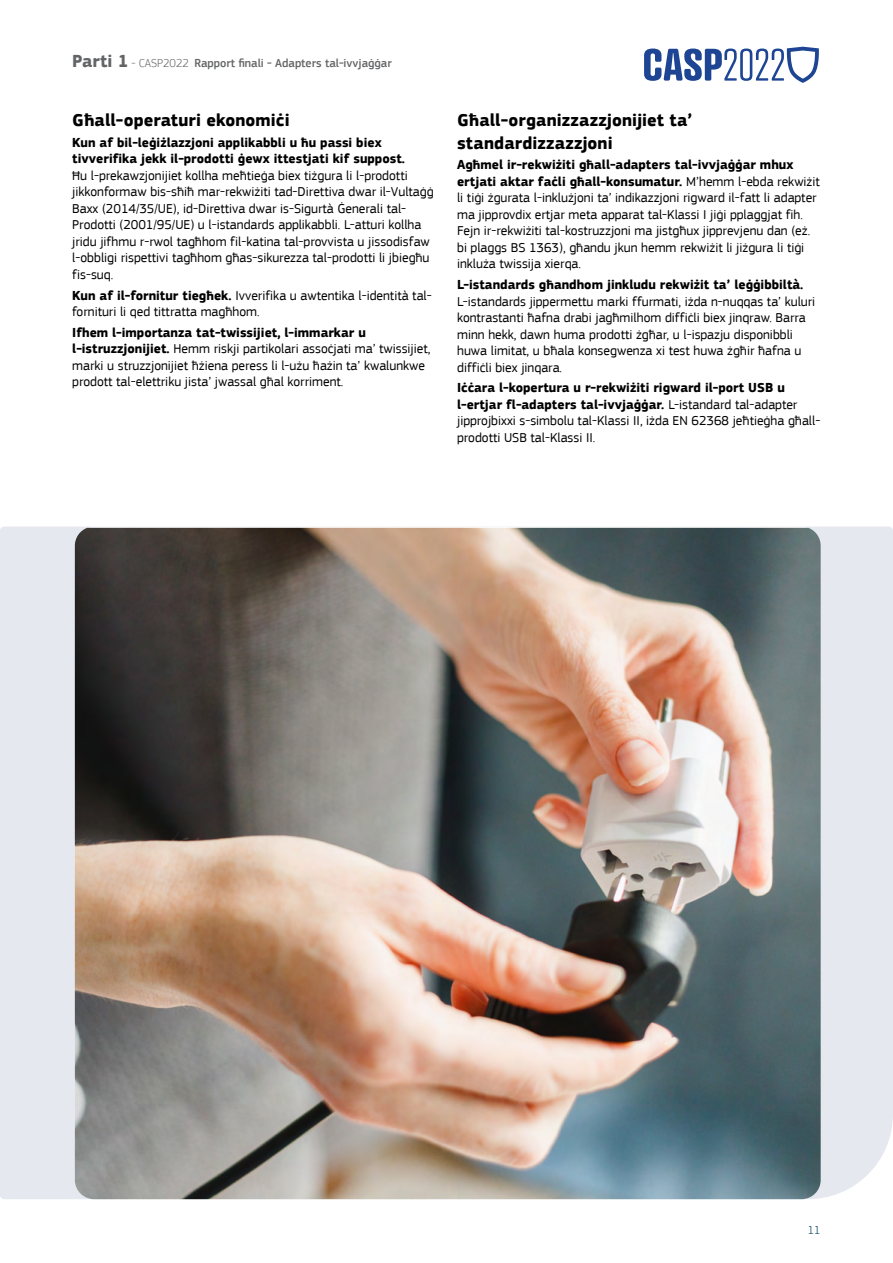
<style>
.page{position:relative;width:893px;height:1263px;background:#fff}
.page>*{position:absolute;margin:0;border:0;box-sizing:border-box;transform-origin:0 0}
.t1{font:700 18px/22.5px "EC Square Sans Pro";letter-spacing:.005em;color:#000}
.t2{font:13.5px/16.5px "EC Square Sans Pro";color:#000}
.t3{font:700 13.5px/16.5px "EC Square Sans Pro";color:#000}
.t4{font:500 12px "EC Square Sans Pro";color:#636466}
.t5{font:300 12px "EC Square Sans Pro";color:#02405d}
.s1{font-weight:700;font-size:18px}
.s2{font-weight:300}
.s3{font-weight:700}
</style>
<div class="page">
<div style="left:0;top:527px;width:893px;height:672px;background:#e6e8ef"></div>
<img style="left:75px;top:528px;width:746px;height:671px">
<svg style="left:644px;top:47px;width:175px;height:36px"></svg>
<p class="t4" style="left:72px;top:56px;width:321px"><span class="s1">Parti 1</span> <span class="s2">- CASP2022</span> Rapport finali - Adapters tal-ivvjaġġar</p>
<h1 class="t1" style="left:72px;top:109px;width:219px">Għall-operaturi ekonomiċi</h1>
<p class="t3" style="left:72px;top:135px;width:334px">Kun af bil-leġiżlazzjoni applikabbli u ħu passi biex tivverifika jekk il-prodotti ġewx ittestjati kif suppost.</p>
<p class="t2" style="left:72px;top:167px;width:363px">Ħu l-prekawzjonijiet kollha meħtieġa biex tiżgura li l-prodotti jikkonformaw bis-sħiħ mar-rekwiżiti tad-Direttiva dwar il-Vultaġġ Baxx (2014/35/UE), id-Direttiva dwar is-Sigurtà Ġenerali tal-Prodotti (2001/95/UE) u l-istandards applikabbli. L-atturi kollha jridu jifhmu r-rwol tagħhom fil-katina tal-provvista u jissodisfaw l-obbligi rispettivi tagħhom għas-sikurezza tal-prodotti li jbiegħu fis-suq.</p>
<p class="t2" style="left:72px;top:287px;width:361px"><span class="s3">Kun af il-fornitur tiegħek.</span> Ivverifika u awtentika l-identità tal&shy;fornituri li qed tittratta magħhom.</p>
<p class="t2" style="left:72px;top:324px;width:360px"><span class="s3">Ifhem l-importanza tat-twissijiet, l-immarkar u l-istruzzjonijiet.</span> Hemm riskji partikolari assoċjati ma’ twissijiet, marki u struzzjonijiet ħżiena peress li l-użu ħażin ta’ kwalunkwe prodott tal-elettriku jista’ jwassal għal korriment.</p>
<h1 class="t1" style="left:457px;top:109px;width:237px">Għall-organizzazzjonijiet ta’ standardizzazzjoni</h1>
<p class="t2" style="left:457px;top:157px;width:364px"><span class="s3">Agħmel ir-rekwiżiti għall-adapters tal-ivvjaġġar mhux ertjati aktar faċli għall-konsumatur.</span> M’hemm l-ebda rekwiżit li tiġi żgurata l-inklużjoni ta’ indikazzjoni rigward il-fatt li adapter ma jipprovdix ertjar meta apparat tal-Klassi I jiġi pplaggjat fih.<br>Fejn ir-rekwiżiti tal-kostruzzjoni ma jistgħux jipprevjenu dan (eż. bi plaggs BS 1363), għandu jkun hemm rekwiżit li jiżgura li tiġi inkluża twissija xierqa.</p>
<p class="t3" style="left:457px;top:277px;width:348px">L-istandards għandhom jinkludu rekwiżit ta’ leġġibbiltà.</p>
<p class="t2" style="left:457px;top:293px;width:360px">L-istandards jippermettu marki ffurmati, iżda n-nuqqas ta’ kuluri kontrastanti ħafna drabi jagħmilhom diffiċli biex jinqraw. Barra minn hekk, dawn huma prodotti żgħar, u l-ispazju disponibbli huwa limitat, u bħala konsegwenza xi test huwa żgħir ħafna u diffiċli biex jinqara.</p>
<p class="t2" style="left:457px;top:380px;width:365px"><span class="s3">Iċċara l-kopertura u r-rekwiżiti rigward il-port USB u l-ertjar fl-adapters tal-ivvjaġġar.</span> L-istandard tal-adapter jipprojbixxi s-simbolu tal-Klassi II, iżda EN 62368 jeħtieġha għall&shy;prodotti USB tal-Klassi II.</p>
<p class="t5" style="left:808px;top:1223px;width:14px">11</p>
</div>
